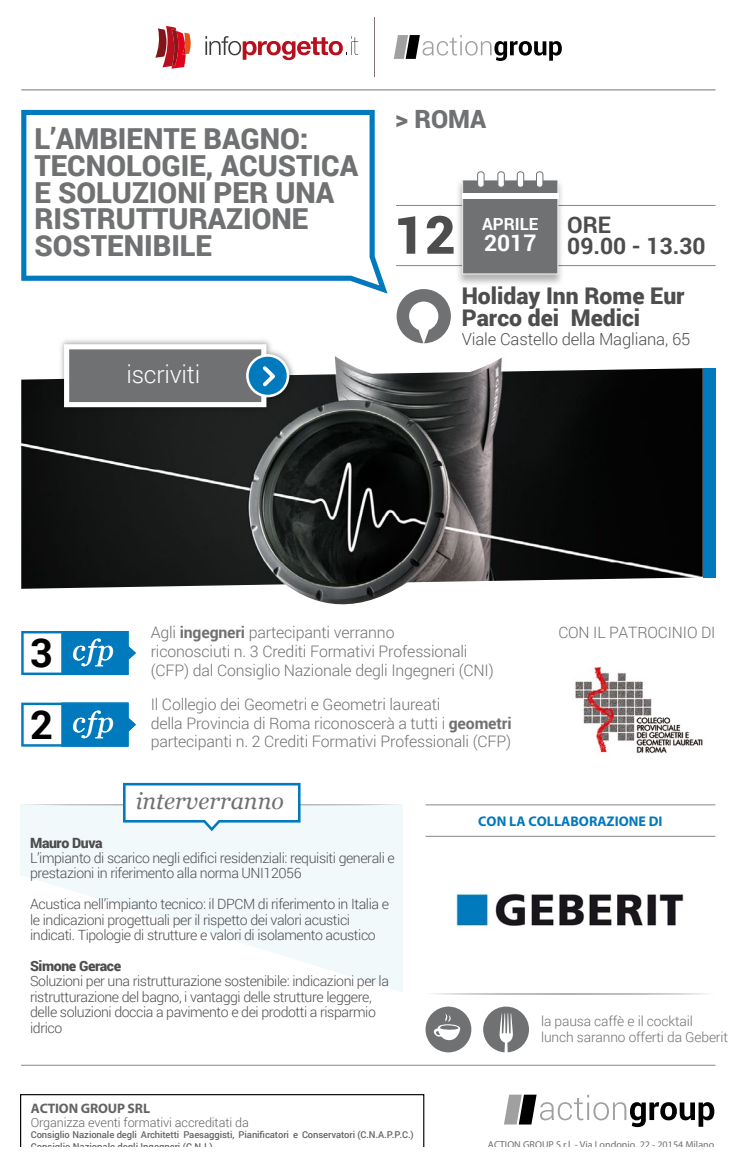
<style>
.page{position:relative;width:745px;height:1159px;background:#fff}
.page>*{position:absolute;margin:0;border:0;box-sizing:border-box;transform-origin:0 0}
.t1{font:900 52.62px "Roboto";color:#4d4d4d}
.t2{font:700 39.88px "Roboto";color:#000}
.t3{font:900 28.88px/26.6px "Roboto";color:#707172}
.t4{font:italic 28.5px "Georgia";letter-spacing:.05em;color:#fff}
.t5{font:900 25.12px "Roboto";color:#707172}
.t6{font:300 24.38px "Roboto";letter-spacing:-.01em;color:#fff}
.t7{font:italic 23.12px "Georgia";color:#707172}
.t8{font:900 23px/21.6px "Roboto";color:#4d4d4d}
.t9{font:700 22.75px/21px "Roboto";color:#4d4d4d}
.t10{font:700 22.75px "Roboto";color:#fff}
.t11{font:700 16.75px "Roboto";color:#fff}
.t12{font:300 16.62px "Roboto";letter-spacing:-.01em;color:#4d4d4d}
.t13{font:300 15.88px/18.8px "Roboto";letter-spacing:-.01em;color:#707172}
.t14{font:300 15.62px "Roboto";letter-spacing:-.01em;color:#707172}
.t15{font:300 14.12px/15.4px "Roboto";letter-spacing:-.03em;color:#4d4d4d}
.t16{font:700 14px "Myriad";color:#0179bd}
.t17{font:300 13.75px/16.2px "Roboto";letter-spacing:-.01em;color:#707172}
.t18{font:700 13.75px "Myriad";letter-spacing:-.01em;color:#646464}
.t19{font:300 12.62px "Roboto";letter-spacing:-.01em;color:#646464}
.t20{font:10.12px "Myriad";color:#707173}
.t21{font:500 9.5px/11.4px "Roboto";letter-spacing:-.01em;color:#646464}
.s1{font-weight:700}
.s2{font-weight:900}
</style>
<div class="page">
<div style="left:702px;top:368px;width:13px;height:210px;background:#0179bd"></div>
<img style="left:21px;top:356px;width:681px;height:249px">
<svg style="left:21px;top:110px;width:366px;height:184px"></svg>
<hr style="left:21px;top:1065px;width:694px;height:1px;background:#87888a">
<svg style="left:432px;top:993px;width:277px;height:1px"></svg>
<div style="left:21px;top:847px;width:381px;height:18px;background:#f2f9fa"></div>
<svg style="left:21px;top:865px;width:381px;height:127px;fill:#f2f9fa"></svg>
<img style="left:456px;top:893px;width:228px;height:34px">
<hr style="left:425px;top:836px;width:289px;height:1px;background:#87888a">
<hr style="left:425px;top:804px;width:289px;height:1px;background:#87888a">
<img style="left:575px;top:667px;width:128px;height:87px">
<svg style="left:396px;top:289px;width:54px;height:54px"></svg>
<hr style="left:396px;top:265px;width:319px;height:1px;background:#868889">
<hr style="left:396px;top:205px;width:319px;height:1px;background:#868889">
<img style="left:452px;top:176px;width:116px;height:108px">
<div style="left:462px;top:179px;width:96px;height:95px;background:#707172"></div>
<hr style="left:462px;top:193px;width:96px;height:3px;background:#fff">
<hr style="left:462px;top:196px;width:96px;height:3px;background:#fff">
<div style="left:477px;top:172px;width:6px;height:15px;background:#fff;border-radius:3px"></div>
<div style="left:477px;top:171px;width:7px;height:17px;border:1px solid #707172;border-radius:3px"></div>
<div style="left:497px;top:172px;width:7px;height:15px;background:#fff;border-radius:3px"></div>
<div style="left:497px;top:171px;width:7px;height:17px;border:1px solid #707172;border-radius:3px"></div>
<div style="left:517px;top:172px;width:6px;height:15px;background:#fff;border-radius:3px"></div>
<div style="left:516px;top:171px;width:8px;height:17px;border:1px solid #707172;border-radius:3px"></div>
<div style="left:536px;top:172px;width:6px;height:15px;background:#fff;border-radius:3px"></div>
<div style="left:535px;top:171px;width:8px;height:17px;border:1px solid #707172;border-radius:3px"></div>
<svg style="left:20px;top:783px;width:383px;height:64px"></svg>
<svg style="left:21px;top:631px;width:115px;height:44px"></svg>
<svg style="left:21px;top:702px;width:115px;height:44px"></svg>
<img style="left:56px;top:340px;width:242px;height:75px">
<svg style="left:64px;top:344px;width:225px;height:63px"></svg>
<svg style="left:504px;top:1094px;width:209px;height:33px"></svg>
<svg style="left:483px;top:1006px;width:45px;height:46px"></svg>
<svg style="left:425px;top:1006px;width:46px;height:46px"></svg>
<svg style="left:20px;top:1094px;width:404px;height:52px"></svg>
<hr style="left:21px;top:90px;width:694px;height:1px;background:#7d7472">
<svg style="left:155px;top:26px;width:36px;height:43px"></svg>
<svg style="left:205px;top:36px;width:153px;height:24px"></svg>
<hr style="left:374px;top:18px;width:1px;height:59px;background:#7d7472">
<svg style="left:393px;top:35px;width:168px;height:26px"></svg>
<p class="t3" style="left:34px;top:125px;width:325px">L’AMBIENTE BAGNO:<br>TECNOLOGIE, ACUSTICA<br>E SOLUZIONI PER UNA<br>RISTRUTTURAZIONE<br>SOSTENIBILE</p>
<p class="t6" style="left:126px;top:357px;width:75px">iscriviti</p>
<p class="t5" style="left:395px;top:102px;width:92px">&gt; ROMA</p>
<p class="t1" style="left:394px;top:198px;width:63px">12</p>
<p class="t11" style="left:482px;top:213px;width:58px">APRILE</p>
<p class="t10" style="left:484px;top:227px;width:54px">2017</p>
<p class="t9" style="left:567px;top:213px;width:140px">ORE<br>09.00 - 13.30</p>
<p class="t8" style="left:461px;top:284px;width:224px">Holiday Inn Rome Eur<br>Parco dei Medici</p>
<p class="t12" style="left:461px;top:327px;width:230px">Viale Castello della Magliana, 65</p>
<p class="t2" style="left:30px;top:625px;width:24px">3</p>
<p class="t2" style="left:30px;top:696px;width:24px">2</p>
<p class="t4" style="left:72px;top:632px;width:43px">cfp</p>
<p class="t4" style="left:72px;top:703px;width:43px">cfp</p>
<p class="t13" style="left:151px;top:623px;width:318px">Agli <span class="s1">ingegneri</span> partecipanti verranno riconosciuti n. 3 Crediti Formativi Professionali</p>
<p class="t13" style="left:151px;top:660px;width:344px">(CFP) dal Consiglio Nazionale degli Ingegneri (CNI)</p>
<p class="t13" style="left:151px;top:694px;width:362px">Il Collegio dei Geometri e Geometri laureati<br>della Provincia di Roma riconoscerà a tutti i <span class="s1">geometri</span></p>
<p class="t13" style="left:151px;top:732px;width:362px">partecipanti n. 2 Crediti Formativi Professionali (CFP)</p>
<p class="t7" style="left:136px;top:786px;width:149px">interverranno</p>
<p class="t14" style="left:558px;top:622px;width:158px">CON IL PATROCINIO DI</p>
<p class="t16" style="left:478px;top:814px;width:186px">CON LA COLLABORAZIONE DI</p>
<p class="t15" style="left:30px;top:834px;width:366px"><span class="s2">Mauro Duva<br></span>L’impianto di scarico negli edifici residenziali: requisiti generali e prestazioni in riferimento alla norma UNI12056</p>
<p class="t15" style="left:30px;top:896px;width:360px">Acustica nell’impianto tecnico: il DPCM di riferimento in Italia e le indicazioni progettuali per il rispetto dei valori acustici indicati. Tipologie di strutture e valori di isolamento acustico</p>
<p class="t15" style="left:30px;top:957px;width:360px"><span class="s2">Simone Gerace<br></span>Soluzioni per una ristrutturazione sostenibile: indicazioni per la ristrutturazione del bagno, i vantaggi delle strutture leggere, delle soluzioni doccia a pavimento e dei prodotti a risparmio idrico</p>
<p class="t18" style="left:31px;top:1101px;width:121px">ACTION GROUP SRL</p>
<p class="t19" style="left:31px;top:1114px;width:219px">Organizza eventi formativi accreditati da</p>
<p class="t21" style="left:31px;top:1129px;width:384px">Consiglio Nazionale degli Architetti Paesaggisti, Pianificatori e Conservatori (C.N.A.P.P.C.)<br>Consiglio Nazionale degli Ingegneri (C.N.I.)</p>
<p class="t17" style="left:540px;top:1012px;width:188px">la pausa caffè e il cocktail lunch saranno offerti da Geberit</p>
<p class="t20" style="left:487px;top:1139px;width:228px">ACTION GROUP S.r.l. - Via Londonio, 22 - 20154 Milano</p>
</div>
